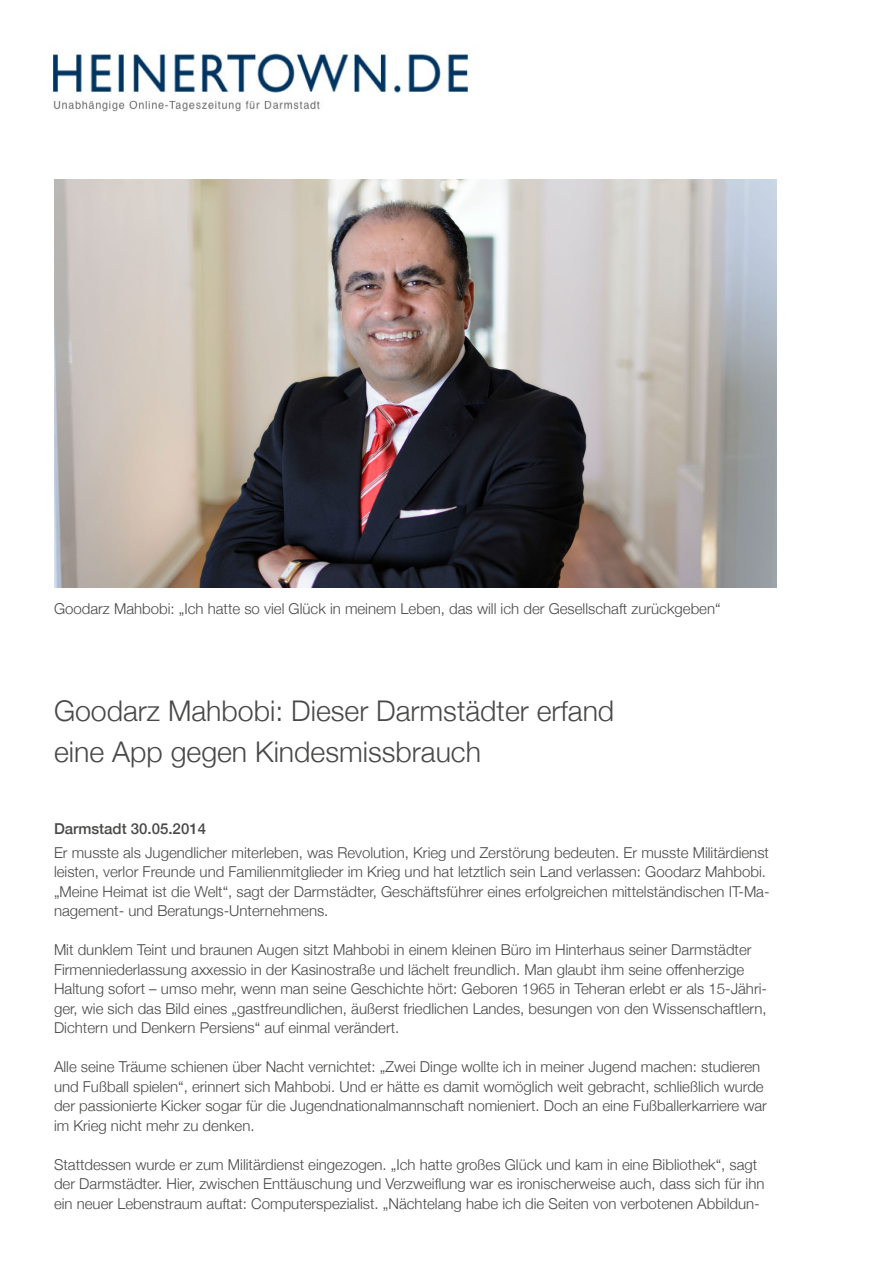
<style>
.page{position:relative;width:893px;height:1263px;background:#fff}
.page>*{position:absolute;margin:0;border:0;box-sizing:border-box;transform-origin:0 0}
.t1{font:300 28.5px/40.5px "Helvetica Neue";color:#494948}
.t2{font:300 15px/19.5px "Helvetica Neue";color:#494948}
.t3{font:500 15px "Helvetica Neue";color:#494948}
</style>
<div class="page">
<img style="left:54px;top:179px;width:723px;height:409px">
<img style="left:52px;top:50px;width:417px;height:62px">
<p class="t2" style="left:54px;top:598px;width:668px">Goodarz Mahbobi: „Ich hatte so viel Glück in meinem Leben, das will ich der Gesellschaft zurückgeben“</p>
<h1 class="t1" style="left:54px;top:689px;width:562px">Goodarz Mahbobi: Dieser Darmstädter erfand eine App gegen Kindesmissbrauch</h1>
<p class="t3" style="left:54px;top:817px;width:154px">Darmstadt 30.05.2014</p>
<p class="t2" style="left:54px;top:842px;width:717px">Er musste als Jugendlicher miterleben, was Revolution, Krieg und Zerstörung bedeuten. Er musste Militärdienst leisten, verlor Freunde und Familienmitglieder im Krieg und hat letztlich sein Land verlassen: Goodarz Mahbobi. „Meine Heimat ist die Welt“, sagt der Darmstädter, Geschäftsführer eines erfolgreichen mittelständischen IT-Ma&shy;nagement- und Beratungs-Unternehmens.</p>
<p class="t2" style="left:54px;top:939px;width:715px">Mit dunklem Teint und braunen Augen sitzt Mahbobi in einem kleinen Büro im Hinterhaus seiner Darmstädter Firmenniederlassung axxessio in der Kasinostraße und lächelt freundlich. Man glaubt ihm seine offenherzige Haltung sofort – umso mehr, wenn man seine Geschichte hört: Geboren 1965 in Teheran erlebt er als 15-Jähri&shy;ger, wie sich das Bild eines „gastfreundlichen, äußerst friedlichen Landes, besungen von den Wissenschaftlern, Dichtern und Denkern Persiens“ auf einmal verändert.</p>
<p class="t2" style="left:54px;top:1056px;width:714px">Alle seine Träume schienen über Nacht vernichtet: „Zwei Dinge wollte ich in meiner Jugend machen: studieren und Fußball spielen“, erinnert sich Mahbobi. Und er hätte es damit womöglich weit gebracht, schließlich wurde der passionierte Kicker sogar für die Jugendnationalmannschaft nomieniert. Doch an eine Fußballerkarriere war im Krieg nicht mehr zu denken.</p>
<p class="t2" style="left:54px;top:1154px;width:712px">Stattdessen wurde er zum Militärdienst eingezogen. „Ich hatte großes Glück und kam in eine Bibliothek“, sagt der Darmstädter. Hier, zwischen Enttäuschung und Verzweiflung war es ironischerweise auch, dass sich für ihn ein neuer Lebenstraum auftat: Computerspezialist. „Nächtelang habe ich die Seiten von verbotenen Abbildun-</p>
</div>
